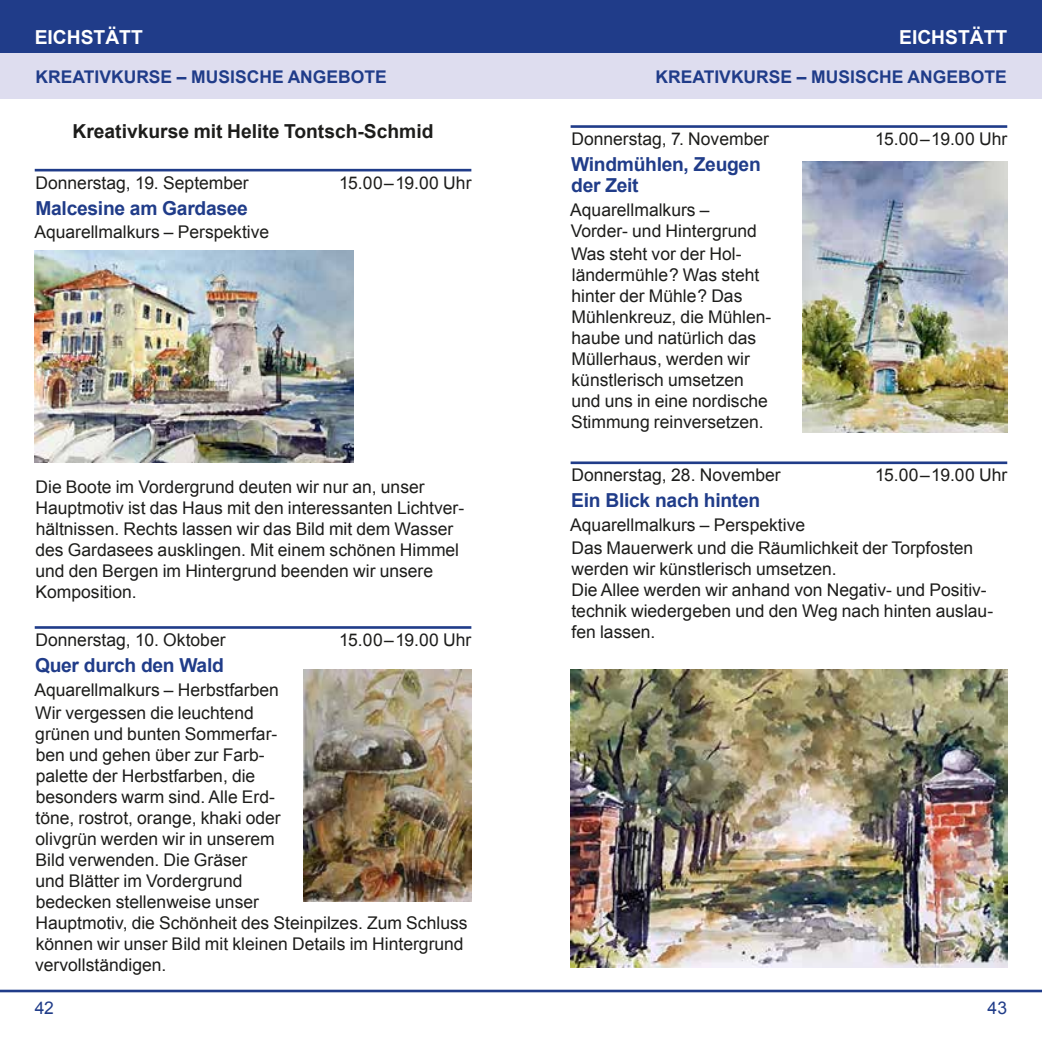
<style>
.page{position:relative;width:1042px;height:1042px;background:#fff}
.page>*{position:absolute;margin:0;border:0;box-sizing:border-box;transform-origin:0 0}
.t1{font:700 19.25px/21px "Arial";letter-spacing:-.015em;color:#203c89}
.t2{font:700 19.25px "Arial";color:#1d1d1b}
.t3{font:700 19.25px "Arial";color:#fff}
.t4{font:17.5px/21px "Arial";color:#1d1d1b}
.t5{font:700 17.5px "Arial";color:#203c89}
.t6{font:17.5px "Arial";color:#203c89}
</style>
<div class="page">
<div style="left:0;top:0;width:1042px;height:53px;background:#203c89"></div>
<div style="left:0;top:53px;width:1042px;height:46px;background:#deddef"></div>
<hr style="left:0;top:989px;width:1042px;height:3px;background:#203c89">
<hr style="left:35px;top:169px;width:436px;height:2px;background:#203c89">
<hr style="left:35px;top:626px;width:436px;height:3px;background:#203c89">
<img style="left:35px;top:251px;width:319px;height:212px">
<img style="left:303px;top:670px;width:168px;height:231px">
<hr style="left:570px;top:125px;width:437px;height:3px;background:#203c89">
<hr style="left:570px;top:461px;width:437px;height:3px;background:#203c89">
<img style="left:802px;top:161px;width:205px;height:271px">
<img style="left:570px;top:670px;width:437px;height:297px">
<p class="t3" style="left:35px;top:24px;width:110px">EICHSTÄTT</p>
<p class="t3" style="left:899px;top:24px;width:110px">EICHSTÄTT</p>
<p class="t5" style="left:36px;top:65px;width:353px">KREATIVKURSE – MUSISCHE ANGEBOTE</p>
<p class="t5" style="left:655px;top:65px;width:353px">KREATIVKURSE – MUSISCHE ANGEBOTE</p>
<p class="t2" style="left:72px;top:119px;width:362px">Kreativkurse mit Helite Tontsch-Schmid</p>
<p class="t4" style="left:35px;top:172px;width:215px">Donnerstag, 19. September</p>
<p class="t4" style="left:339px;top:172px;width:134px">15.00 – 19.00 Uhr</p>
<p class="t1" style="left:35px;top:198px;width:214px">Malcesine am Gardasee</p>
<p class="t4" style="left:34px;top:222px;width:236px">Aquarellmalkurs – Perspektive</p>
<p class="t4" style="left:35px;top:476px;width:430px">Die Boote im Vordergrund deuten wir nur an, unser Hauptmotiv ist das Haus mit den interessanten Lichtver&shy;hältnissen. Rechts lassen wir das Bild mit dem Wasser des Gardasees ausklingen. Mit einem schönen Himmel und den Bergen im Hintergrund beenden wir unsere Komposition.</p>
<p class="t4" style="left:35px;top:630px;width:192px">Donnerstag, 10. Oktober</p>
<p class="t4" style="left:339px;top:630px;width:134px">15.00 – 19.00 Uhr</p>
<p class="t1" style="left:35px;top:655px;width:190px">Quer durch den Wald</p>
<p class="t4" style="left:34px;top:678px;width:246px;line-height:23.4px">Aquarellmalkurs – Herbstfarben<br>Wir vergessen die leuchtend</p>
<p class="t4" style="left:35px;top:723px;width:434px">grünen und bunten Sommerfar-<br>ben und gehen über zur Farb-<br>palette der Herbstfarben, die<br>besonders warm sind. Alle Erd-<br>töne, rostrot, orange, khaki oder<br>olivgrün werden wir in unserem<br>Bild verwenden. Die Gräser<br>und Blätter im Vordergrund<br>bedecken stellenweise unser<br>Hauptmotiv, die Schönheit des Steinpilzes. Zum Schluss können wir unser Bild mit kleinen Details im Hintergrund vervollständigen.</p>
<p class="t4" style="left:571px;top:129px;width:199px">Donnerstag, 7. November</p>
<p class="t4" style="left:875px;top:129px;width:134px">15.00 – 19.00 Uhr</p>
<p class="t1" style="left:571px;top:155px;width:191px">Windmühlen, Zeugen der Zeit</p>
<p class="t4" style="left:570px;top:199px;width:188px">Aquarellmalkurs –<br>Vorder- und Hintergrund</p>
<p class="t4" style="left:571px;top:244px;width:202px">Was steht vor der Hol&shy;ländermühle? Was steht hinter der Mühle? Das<br>Mühlenkreuz, die Mühlen&shy;haube und natürlich das<br>Müllerhaus, werden wir künstlerisch umsetzen und uns in eine nordische<br>Stimmung reinversetzen.</p>
<p class="t4" style="left:571px;top:465px;width:211px">Donnerstag, 28. November</p>
<p class="t4" style="left:875px;top:465px;width:134px">15.00 – 19.00 Uhr</p>
<p class="t1" style="left:571px;top:491px;width:190px">Ein Blick nach hinten</p>
<p class="t4" style="left:570px;top:513px;width:405px;line-height:23.4px">Aquarellmalkurs – Perspektive<br>Das Mauerwerk und die Räumlichkeit der Torpfosten</p>
<p class="t4" style="left:571px;top:559px;width:423px">werden wir künstlerisch umsetzen.<br>Die Allee werden wir anhand von Negativ- und Positiv&shy;technik wiedergeben und den Weg nach hinten auslau&shy;fen lassen.</p>
<p class="t6" style="left:35px;top:996px;width:21px">42</p>
<p class="t6" style="left:987px;top:996px;width:21px">43</p>
</div>
